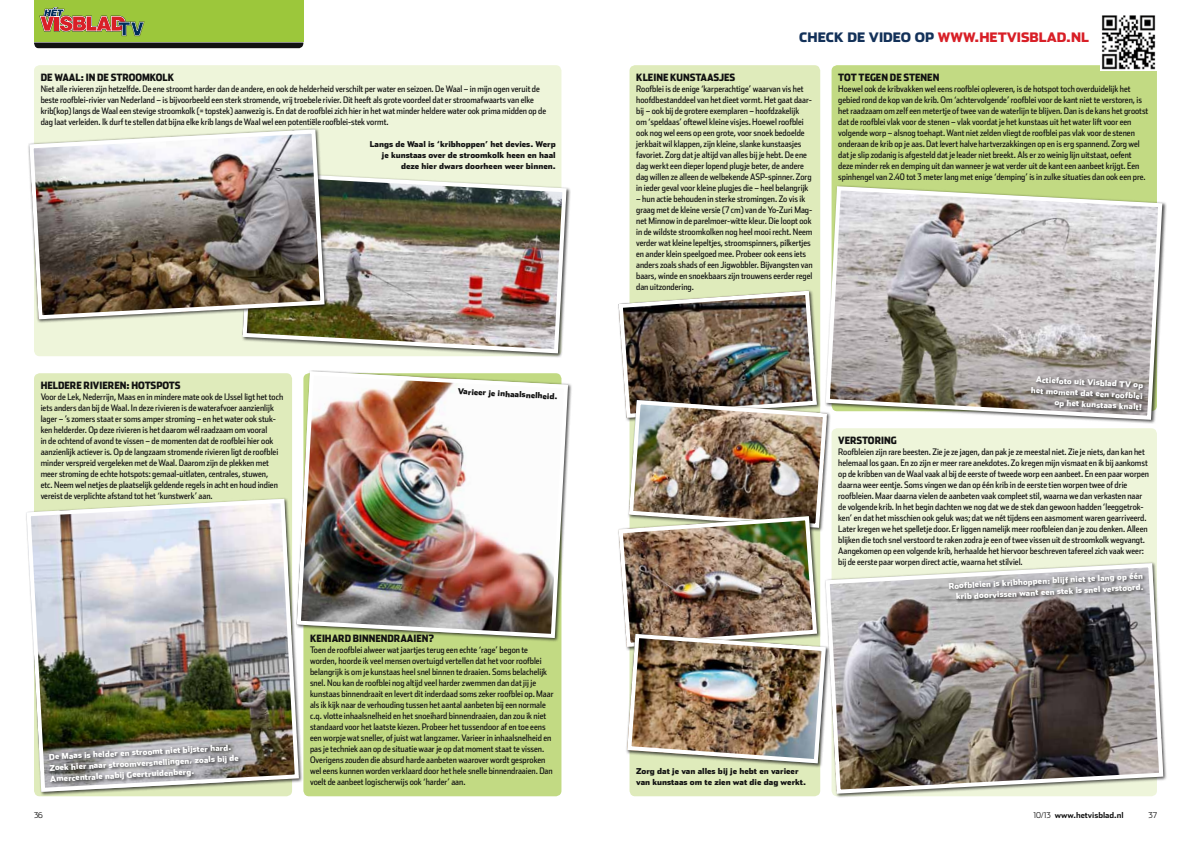
<style>
.page{position:relative;width:1191px;height:842px;background:#fff}
.page>*{position:absolute;margin:0;border:0;box-sizing:border-box;transform-origin:0 0}
.t1{font:900 13px "Stainless";color:#d81f27}
.t2{font:900 13px "Stainless";color:#133159}
.t3{font:900 10px "Stainless Cond";color:#121212}
.t4{font:9px/11px "Stainless Cond";color:#121212}
.t5{font:900 8px/11px "Stainless";color:#fff;text-align:right}
.t6{font:900 8px/11px "Stainless";color:#121212}
.t7{font:700 8px "Stainless";color:#121212}
.t8{font:300 8px "Stainless";color:#121212}
.s1{color:#133159}
.s2{font-weight:300}
</style>
<div class="page">
<svg style="left:34px;top:43px;width:269px;height:5px"></svg>
<div style="left:34px;top:0;width:269px;height:41px;background:#9cc73b"></div>
<svg style="left:39px;top:7px;width:105px;height:29px"></svg>
<div style="left:34px;top:65px;width:527px;height:291px;background:#eef5da;border-radius:6px"></div>
<div style="left:34px;top:373px;width:258px;height:423px;background:#dfebbb;border-radius:6px"></div>
<div style="left:303px;top:373px;width:258px;height:423px;background:#c2da83;border-radius:6px"></div>
<div style="left:831px;top:65px;width:326px;height:346px;background:#c2da83;border-radius:6px"></div>
<div style="left:629px;top:65px;width:191px;height:731px;background:#dfebbb;border-radius:6px"></div>
<div style="left:831px;top:428px;width:326px;height:368px;background:#eef5da;border-radius:6px"></div>
<img style="left:242px;top:170px;width:326px;height:185px">
<div style="left:25px;top:497px;width:278px;height:299px;background:#121212;opacity:.75"></div>
<img style="left:27px;top:499px;width:272px;height:293px">
<div style="left:27px;top:499px;width:272px;height:293px;border:4px solid #fff;border-radius:14px"></div>
<div style="left:295px;top:370px;width:277px;height:272px;background:#121212;opacity:.75"></div>
<img style="left:297px;top:371px;width:270px;height:267px">
<div style="left:297px;top:371px;width:271px;height:267px;border:4px solid #fff;border-radius:13px"></div>
<svg style="left:829px;top:184px;width:335px;height:238px"></svg>
<img style="left:618px;top:289px;width:211px;height:476px">
<img style="left:823px;top:561px;width:342px;height:235px">
<div style="left:48px;top:743px;width:195px;height:43px;background:#121212;opacity:.75"></div>
<img style="left:28px;top:128px;width:299px;height:193px">
<div style="left:1029px;top:375px;width:118px;height:39px;background:#121212;opacity:.75"></div>
<div style="left:947px;top:571px;width:200px;height:33px;background:#121212;opacity:.75"></div>
<img style="left:1100px;top:15px;width:57px;height:55px">
<p class="t3" style="left:41px;top:71px;width:135px">DE WAAL: IN DE STROOMKOLK</p>
<p class="t4" style="left:41px;top:83px;width:507px">Niet alle rivieren zijn hetzelfde. De ene stroomt harder dan de andere, en ook de helderheid verschilt per water en seizoen. De Waal – in mijn ogen veruit de beste roofblei-rivier van Nederland – is bijvoorbeeld een sterk stromende, vrij troebele rivier. Dit heeft als grote voordeel dat er stroomafwaarts van elke krib(kop) langs de Waal een stevige stroomkolk (= topstek) aanwezig is. En dat de roofblei zich hier in het wat minder heldere water ook prima midden op de dag laat verleiden. Ik durf te stellen dat bijna elke krib langs de Waal wel een potentiële roofblei-stek vormt.</p>
<p class="t6" style="left:370px;top:139px;width:188px;text-align:right">Langs de Waal is ‘kribhoppen’ het devies. Werp je kunstaas over de stroomkolk heen en haal deze hier dwars doorheen weer binnen.</p>
<h1 class="t2" style="left:799px;top:29px;width:79px">check de video</h1>
<h1 class="t1" style="left:915px;top:29px;width:37px"><span class="s1">op</span>www</h1>
<h1 class="t1" style="left:974px;top:29px;width:15px">.hetvisblad</h1>
<h1 class="t1" style="left:1066px;top:29px;width:20px">.nl</h1>
<p class="t3" style="left:636px;top:71px;width:101px">KLEINE KUNSTAASJES</p>
<p class="t4" style="left:636px;top:83px;width:177px">Roofblei is de enige ‘karperachtige’ waarvan vis het hoofdbestanddeel van het dieet vormt. Het gaat daar&shy;bij – ook bij de grotere exemplaren – hoofdzakelijk om ‘speldaas’ oftewel kleine visjes. Hoewel roofblei ook nog wel eens op een grote, voor snoek bedoelde jerkbait wil klappen, zijn kleine, slanke kunstaasjes favoriet. Zorg dat je altijd van alles bij je hebt. De ene dag werkt een dieper lopend plugje beter, de andere dag willen ze alleen de welbekende ASP-spinner. Zorg in ieder geval voor kleine plugjes die – heel belangrijk</p>
<p class="t4" style="left:636px;top:193px;width:178px">– hun actie behouden in sterke stromingen. Zo vis ik graag met de kleine versie (7 cm) van de Yo-Zuri Mag&shy;net Minnow in de parelmoer-witte kleur. Die loopt ook in de wildste stroomkolken nog heel mooi recht. Neem verder wat kleine lepeltjes, stroomspinners, pilkertjes en ander klein speelgoed mee. Probeer ook eens iets anders zoals shads of een Jigwobbler. Bijvangsten van baars, winde en snoekbaars zijn trouwens eerder regel dan uitzondering.</p>
<p class="t3" style="left:838px;top:71px;width:103px">TOT TEGEN DE STENEN</p>
<p class="t4" style="left:838px;top:83px;width:312px">Hoewel ook de kribvakken wel eens roofblei opleveren, is de hotspot toch overduidelijk het gebied rond de kop van de krib. Om ‘achtervolgende’ roofblei voor de kant niet te verstoren, is het raadzaam om zelf een metertje of twee van de waterlijn te blijven. Dan is de kans het grootst dat de roofblei vlak voor de stenen – vlak voordat je het kunstaas uit het water lift voor een volgende worp – alsnog toehapt. Want niet zelden vliegt de roofblei pas vlak voor de stenen onderaan de krib op je aas. Dat levert halve hartverzakkingen op en is erg spannend. Zorg wel dat je slip zodanig is afgesteld dat je leader niet breekt. Als er zo weinig lijn uitstaat, oefent deze minder rek en demping uit dan wanneer je wat verder uit de kant een aanbeet krijgt. Een spinhengel van 2.40 tot 3 meter lang met enige ‘demping’ is in zulke situaties dan ook een pre.</p>
<p class="t3" style="left:41px;top:379px;width:141px">HELDERE RIVIEREN: HOTSPOTS</p>
<p class="t4" style="left:41px;top:391px;width:244px">Voor de Lek, Nederrijn, Maas en in mindere mate ook de IJssel ligt het toch iets anders dan bij de Waal. In deze rivieren is de waterafvoer aanzienlijk lager – ’s zomers staat er soms amper stroming – en het water ook stuk&shy;ken helderder. Op deze rivieren is het daarom wél raadzaam om vooral<br>in de ochtend of avond te vissen – de momenten dat de roofblei hier ook aanzienlijk actiever is. Op de langzaam stromende rivieren ligt de roofblei minder verspreid vergeleken met de Waal. Daarom zijn de plekken met meer stroming de echte hotspots: gemaal-uitlaten, centrales, stuwen,<br>etc. Neem wel netjes de plaatselijk geldende regels in acht en houd indien vereist de verplichte afstand tot het ‘kunstwerk’ aan.</p>
<p class="t5" style="left:49px;top:751px;width:191px;text-align:left;rotate:-3deg">De Maas is helder en stroomt niet bijster hard.<br>Zoek hier naar stroomversnellingen, zoals bij de<br>Amercentrale nabij Geertruidenberg.</p>
<p class="t6" style="left:458px;top:385px;width:101px;rotate:3deg">Varieer je inhaalsnelheid.</p>
<p class="t5" style="left:1032px;top:373px;width:113px;rotate:3deg">Actiefoto uit Visblad TV op het moment dat een roofblei op het kunstaas knalt!</p>
<p class="t3" style="left:838px;top:434px;width:60px">VERSTORING</p>
<p class="t4" style="left:838px;top:446px;width:312px">Roofbleien zijn rare beesten. Zie je ze jagen, dan pak je ze meestal niet. Zie je niets, dan kan het helemaal los gaan. En zo zijn er meer rare anekdotes. Zo kregen mijn vismaat en ik bij aankomst op de kribben van de Waal vaak al bij de eerste of tweede worp een aanbeet. En een paar worpen daarna weer eentje. Soms vingen we dan op één krib in de eerste tien worpen twee of drie roofbleien. Maar daarna vielen de aanbeten vaak compleet stil, waarna we dan verkasten naar de volgende krib. In het begin dachten we nog dat we de stek dan gewoon hadden ‘leeggetrok&shy;ken’ en dat het misschien ook geluk was; dat we nét tijdens een aasmoment waren gearriveerd.<br>Later kregen we het spelletje door. Er liggen namelijk meer roofbleien dan je zou denken. Alleen blijken die toch snel verstoord te raken zodra je een of twee vissen uit de stroomkolk wegvangt.<br>Aangekomen op een volgende krib, herhaalde het hiervoor beschreven tafereel zich vaak weer: bij de eerste paar worpen direct actie, waarna het stilviel.</p>
<p class="t3" style="left:310px;top:632px;width:126px">KEIHARD BINNENDRAAIEN?</p>
<p class="t4" style="left:310px;top:644px;width:245px">Toen de roofblei alweer wat jaartjes terug een echte ‘rage’ begon te worden, hoorde ik veel mensen overtuigd vertellen dat het voor roofblei belangrijk is om je kunstaas heel snel binnen te draaien. Soms belachelijk snel. Nou kan de roofblei nog altijd veel harder zwemmen dan dat jij je kunstaas binnendraait en levert dit inderdaad soms zeker roofblei op. Maar als ik kijk naar de verhouding tussen het aantal aanbeten bij een normale c.q. vlotte inhaalsnelheid en het snoeihard binnendraaien, dan zou ik niet standaard voor het laatste kiezen. Probeer het tussendoor af en toe eens een worpje wat sneller, of juist wat langzamer. Varieer in inhaalsnelheid en pas je techniek aan op de situatie waar je op dat moment staat te vissen.<br>Overigens zouden die absurd harde aanbeten waarover wordt gesproken wel eens kunnen worden verklaard door het hele snelle binnendraaien. Dan voelt de aanbeet logischerwijs ook ‘harder’ aan.</p>
<p class="t6" style="left:636px;top:766px;width:171px">Zorg dat je van alles bij je hebt en varieer van kunstaas om te zien wat die dag werkt.</p>
<p class="t5" style="left:948px;top:580px;width:196px;rotate:-3deg">Roofbleien is kribhoppen: blijf niet te lang op één krib doorvissen want een stek is snel verstoord.</p>
<p class="t8" style="left:34px;top:811px;width:10px">36</p>
<p class="t7" style="left:1033px;top:810px;width:91px"><span class="s2">10/13</span> www.hetvisblad.nl</p>
<p class="t8" style="left:1148px;top:811px;width:10px">37</p>
</div>
